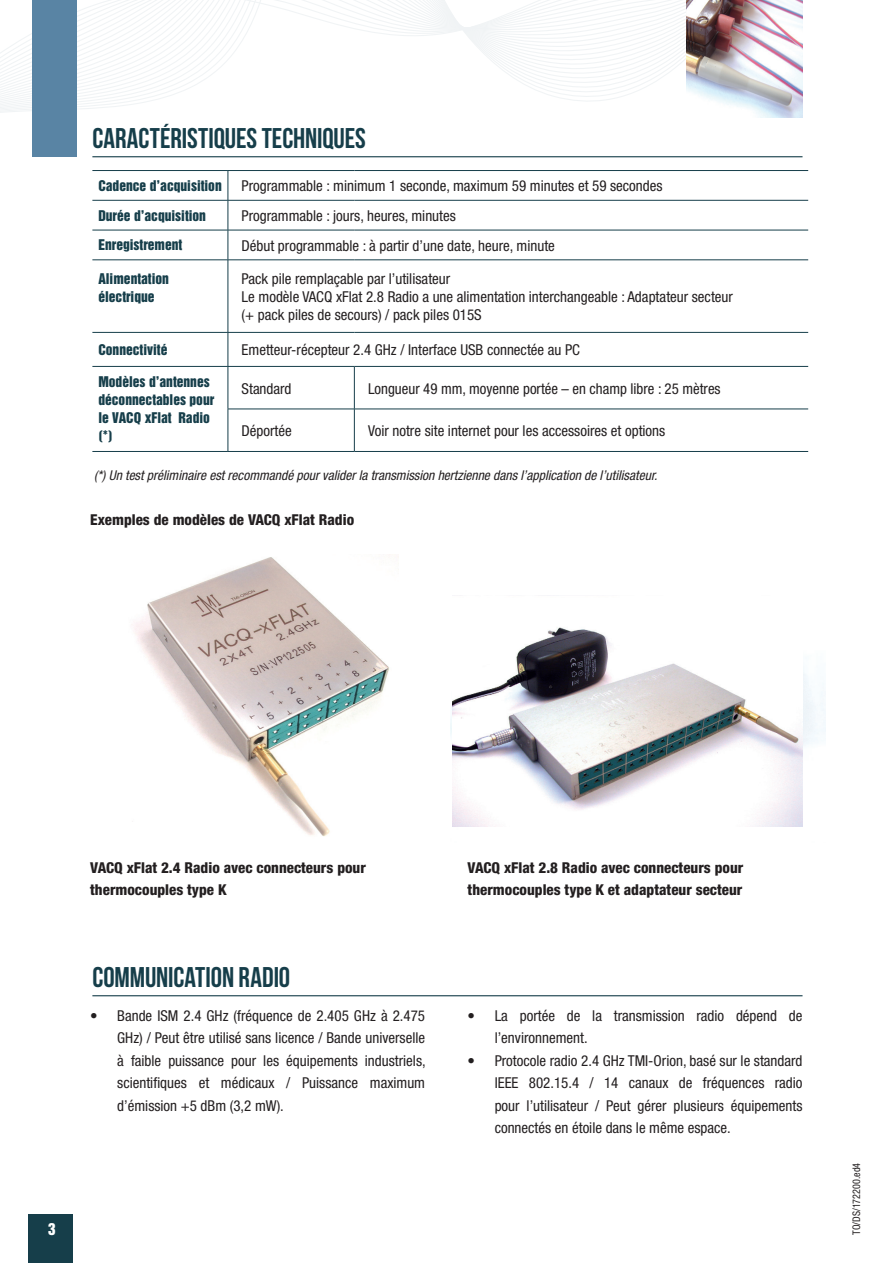
<style>
.page{position:relative;width:893px;height:1263px;background:#fff}
.page>*{position:absolute;margin:0;border:0;box-sizing:border-box;transform-origin:0 0}
.t1{font:28.5px "Bebas Neue";letter-spacing:-.005em;color:#163e4a}
.t2{font:condensed 15px/22.5px "Helvetica Neue";color:#231f20;text-align:justify}
.t3{font:800 condensed 15px/22.5px "Helvetica Neue";color:#231f20}
.t4{font:15px "Helvetica Inserat";color:#fff}
.t5{font:13.5px/18px "Helvetica Inserat";color:#163e4a}
.t6{font:italic condensed 13.5px "Helvetica Neue";color:#231f20}
.t7{font:condensed 10.5px "Helvetica Neue";color:#231f20;scale:.96 1}
</style>
<div class="page">
<div style="left:29px;top:1214px;width:44px;height:49px;background:#163e4a"></div>
<svg style="left:0;top:0;width:803px;height:119px"></svg>
<img style="left:687px;top:0;width:115px;height:117px">
<div style="left:32px;top:0;width:44px;height:157px;background:#5984a4"></div>
<hr style="left:92px;top:995px;width:710px;height:1px;background:#163e4a">
<hr style="left:92px;top:156px;width:710px;height:1px;background:#163e4a">
<hr style="left:92px;top:170px;width:136px;height:1px;background:#163e4a">
<hr style="left:228px;top:170px;width:126px;height:1px;background:#163e4a">
<svg style="left:228px;top:171px;width:1px;height:29px"></svg>
<hr style="left:354px;top:170px;width:454px;height:1px;background:#163e4a">
<hr style="left:92px;top:200px;width:136px;height:1px;background:#163e4a">
<hr style="left:228px;top:200px;width:126px;height:1px;background:#163e4a">
<hr style="left:228px;top:200px;width:1px;height:30px;background:#163e4a">
<hr style="left:354px;top:200px;width:454px;height:1px;background:#163e4a">
<hr style="left:92px;top:230px;width:136px;height:1px;background:#163e4a">
<hr style="left:228px;top:230px;width:126px;height:1px;background:#163e4a">
<hr style="left:228px;top:230px;width:1px;height:30px;background:#163e4a">
<hr style="left:354px;top:230px;width:454px;height:1px;background:#163e4a">
<hr style="left:92px;top:260px;width:136px;height:1px;background:#163e4a">
<hr style="left:228px;top:260px;width:126px;height:1px;background:#163e4a">
<hr style="left:228px;top:260px;width:1px;height:72px;background:#163e4a">
<hr style="left:354px;top:260px;width:454px;height:1px;background:#163e4a">
<hr style="left:92px;top:332px;width:136px;height:1px;background:#163e4a">
<hr style="left:228px;top:332px;width:126px;height:1px;background:#163e4a">
<hr style="left:228px;top:333px;width:1px;height:33px;background:#163e4a">
<hr style="left:354px;top:332px;width:454px;height:1px;background:#163e4a">
<hr style="left:92px;top:366px;width:136px;height:1px;background:#163e4a">
<hr style="left:228px;top:366px;width:126px;height:1px;background:#163e4a">
<hr style="left:228px;top:367px;width:1px;height:42px;background:#163e4a">
<hr style="left:354px;top:366px;width:454px;height:1px;background:#163e4a">
<hr style="left:228px;top:409px;width:126px;height:1px;background:#163e4a">
<hr style="left:228px;top:409px;width:1px;height:42px;background:#163e4a">
<hr style="left:354px;top:409px;width:454px;height:1px;background:#163e4a">
<hr style="left:92px;top:451px;width:136px;height:1px;background:#163e4a">
<hr style="left:228px;top:451px;width:126px;height:1px;background:#163e4a">
<hr style="left:354px;top:451px;width:454px;height:1px;background:#163e4a">
<hr style="left:354px;top:367px;width:1px;height:42px;background:#163e4a">
<hr style="left:354px;top:409px;width:1px;height:42px;background:#163e4a">
<img style="left:134px;top:557px;width:255px;height:280px">
<img style="left:450px;top:668px;width:376px;height:159px">
<img style="left:453px;top:627px;width:349px;height:200px">
<h1 class="t1" style="left:92px;top:122px;width:275px">CARACTÉRISTIQUES TECHNIQUES</h1>
<p class="t5" style="left:98px;top:177px;width:125px">Cadence d’acquisition</p>
<p class="t2" style="left:242px;top:175px;width:422px">Programmable : minimum 1 seconde, maximum 59 minutes et 59 secondes</p>
<p class="t5" style="left:98px;top:207px;width:109px">Durée d’acquisition</p>
<p class="t2" style="left:242px;top:204px;width:216px">Programmable : jours, heures, minutes</p>
<p class="t5" style="left:98px;top:236px;width:85px">Enregistrement</p>
<p class="t2" style="left:242px;top:234px;width:315px">Début programmable : à partir d’une date, heure, minute</p>
<p class="t5" style="left:98px;top:269px;width:72px">Alimentation électrique</p>
<p class="t2" style="left:242px;top:270px;width:493px;line-height:18px;text-align:left">Pack pile remplaçable par l’utilisateur<br>Le modèle VACQ xFlat 2.8 Radio a une alimentation interchangeable : Adaptateur secteur (+ pack piles de secours) / pack piles 015S</p>
<p class="t5" style="left:98px;top:341px;width:71px">Connectivité</p>
<p class="t2" style="left:242px;top:339px;width:340px">Emetteur-récepteur 2.4 GHz / Interface USB connectée au PC</p>
<p class="t5" style="left:98px;top:373px;width:117px">Modèles d’antennes déconnectables pour le VACQ xFlat Radio (*)</p>
<p class="t2" style="left:242px;top:377px;width:51px">Standard</p>
<p class="t2" style="left:368px;top:377px;width:354px">Longueur 49 mm, moyenne portée – en champ libre : 25 mètres</p>
<p class="t2" style="left:242px;top:419px;width:52px">Déportée</p>
<p class="t2" style="left:368px;top:419px;width:299px">Voir notre site internet pour les accessoires et options</p>
<p class="t6" style="left:94px;top:468px;width:565px">(*) Un test préliminaire est recommandé pour valider la transmission hertzienne dans l’application de l’utilisateur.</p>
<p class="t3" style="left:90px;top:508px;width:265px">Exemples de modèles de VACQ xFlat Radio</p>
<p class="t4" style="left:48px;top:1220px;width:9px">3</p>
<p class="t3" style="left:90px;top:856px;width:277px">VACQ xFlat 2.4 Radio avec connecteurs pour thermocouples type K</p>
<p class="t3" style="left:468px;top:856px;width:277px">VACQ xFlat 2.8 Radio avec connecteurs pour thermocouples type K et adaptateur secteur</p>
<h1 class="t1" style="left:92px;top:961px;width:199px">COMMUNICATION RADIO</h1>
<p class="t2" style="left:117px;top:1004px;width:310px;text-indent:-27px">• Bande ISM 2.4 GHz (fréquence de 2.405 GHz à 2.475<br>GHz) / Peut être utilisé sans licence / Bande universelle à faible puissance pour les équipements industriels, scientifiques et médicaux / Puissance maximum d’émission +5 dBm (3,2 mW).</p>
<p class="t2" style="left:495px;top:1004px;width:309px;text-indent:-27px">• La portée de la transmission radio dépend de l’environnement.</p>
<p class="t2" style="left:495px;top:1049px;width:309px;text-indent:-27px">• Protocole radio 2.4 GHz TMI-Orion, basé sur le standard IEEE 802.15.4 / 14 canaux de fréquences radio pour l’utilisateur / Peut gérer plusieurs équipements connectés en étoile dans le même espace.</p>
<p class="t7" style="left:850px;top:1235px;width:76px;rotate:-90deg">TO/DS/172200.ed4</p>
</div>
